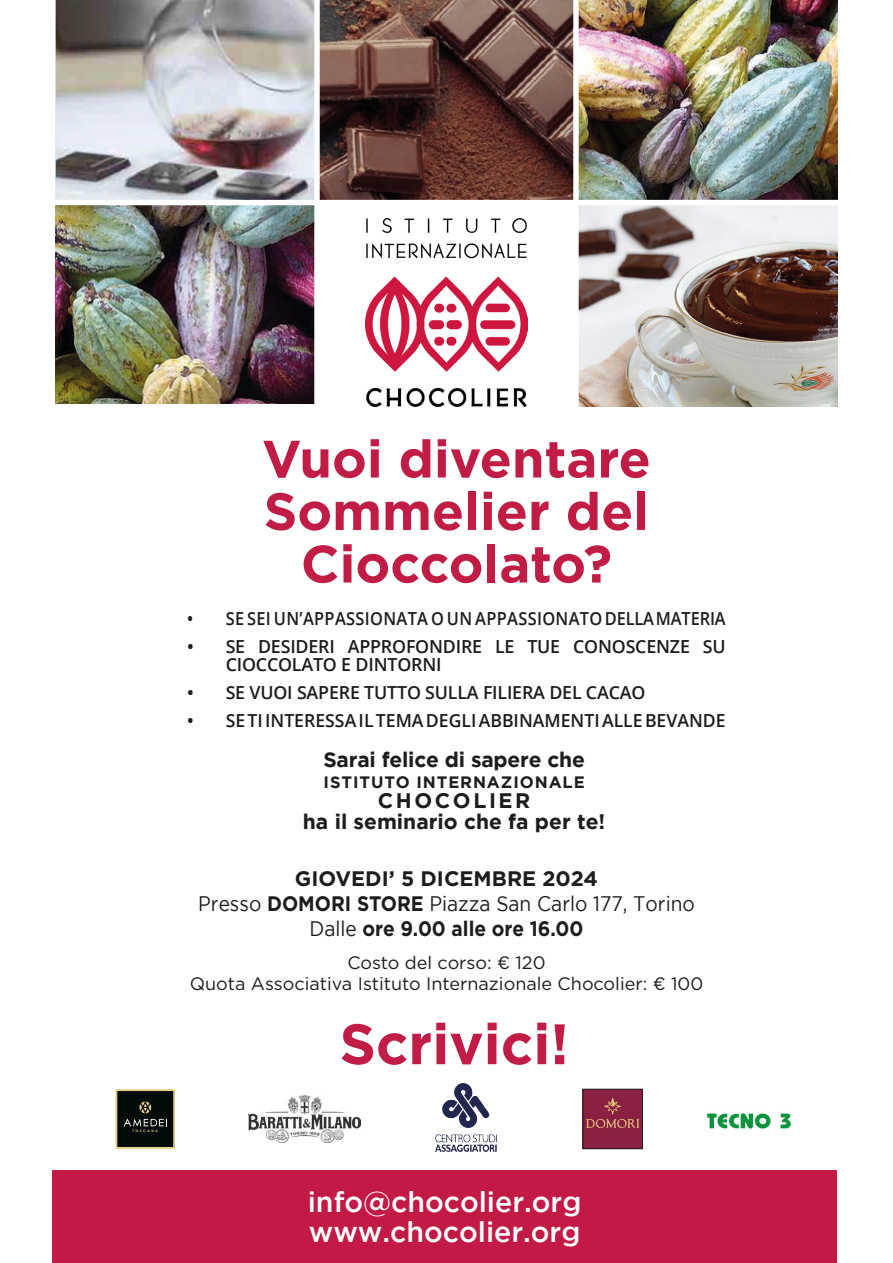
<style>
.page{position:relative;width:893px;height:1263px;background:#fff}
.page>*{position:absolute;margin:0;border:0;box-sizing:border-box;transform-origin:0 0}
.t1{font:700 56.85px "Gotham";color:#c11c44}
.t2{font:700 52.5px/52.5px "Gotham";color:#c11c44;text-align:center}
.t3{font:500 28.5px "Gotham";color:#fff}
.t4{font:700 21px "Gotham";color:#1d1d1b}
.t5{font:21px "Gotham";color:#1d1d1b;scale:.91 1}
.t6{font:700 21px "Gotham";color:#1d1d1b;scale:.91 1}
.t7{font:700 21px "Gotham";color:#1d1d1b}
.t8{font:700 21px "Gotham";letter-spacing:.125em;color:#1d1d1b}
.t9{font:600 18px/18px "Open Sans";letter-spacing:-.01em;color:#1d1d1b}
.t10{font:18px "Gotham";color:#1d1d1b}
.t11{font:600 18px "Open Sans";letter-spacing:.02em;color:#1d1d1b;scale:.91 1}
.t12{font:700 16.5px "Gotham";letter-spacing:.055em;color:#1d1d1b}
.t13{font:700 3.45px "Century Gothic Pro";letter-spacing:.47em;color:#e6ca81}
.s1{font-weight:700}
.s2{font-weight:400}
</style>
<div class="page">
<img style="left:579px;top:0;width:259px;height:200px">
<img style="left:55px;top:205px;width:259px;height:198px">
<img style="left:320px;top:0;width:253px;height:200px">
<div style="left:52px;top:1170px;width:785px;height:93px;background:#c21a44"></div>
<img style="left:56px;top:0;width:258px;height:200px">
<img style="left:579px;top:205px;width:259px;height:202px">
<img style="left:366px;top:218px;width:161px;height:189px">
<svg style="left:116px;top:1089px;width:59px;height:60px;background:#282b21"></svg>
<img style="left:585px;top:1091px;width:56px;height:56px">
<div style="left:583px;top:1089px;width:60px;height:60px;border:1px solid #1d1d1b"></div>
<img style="left:248px;top:1095px;width:112px;height:48px">
<img style="left:435px;top:1083px;width:62px;height:69px">
<img style="left:707px;top:1113px;width:84px;height:16px">
<p class="t13" style="left:132px;top:1129px;width:27px">TOSCANA</p>
<p class="t2" style="left:262px;top:432px;width:390px">Vuoi diventare<br>Sommelier del<br>Cioccolato?</p>
<p class="t11" style="left:187px;top:606px;width:593px">• SE SEI UN’APPASSIONATA O UN APPASSIONATO DELLA MATERIA</p>
<p class="t9" style="left:226px;top:637px;width:501px;text-indent:-39px">• SE DESIDERI APPROFONDIRE LE TUE CONOSCENZE SU<br>CIOCCOLATO E DINTORNI</p>
<p class="t9" style="left:187px;top:683px;width:460px">• SE VUOI SAPERE TUTTO SULLA FILIERA DEL CACAO</p>
<p class="t9" style="left:187px;top:711px;width:540px">• SE TI INTERESSA IL TEMA DEGLI ABBINAMENTI ALLE BEVANDE</p>
<p class="t4" style="left:323px;top:747px;width:263px">Sarai felice di sapere che</p>
<p class="t12" style="left:324px;top:772px;width:263px">ISTITUTO INTERNAZIONALE</p>
<p class="t8" style="left:378px;top:789px;width:154px">CHOCOLIER</p>
<p class="t4" style="left:303px;top:810px;width:304px">ha il seminario che fa per te!</p>
<p class="t7" style="left:295px;top:864px;width:304px">GIOVEDI’ 5 DICEMBRE 2024</p>
<p class="t5" style="left:198px;top:892px;width:547px">Presso <span class="s1">DOMORI STORE</span> Piazza San Carlo 177, Torino</p>
<p class="t6" style="left:309px;top:915px;width:303px"><span class="s2">Dalle</span> ore 9.00 alle ore 16.00</p>
<p class="t10" style="left:347px;top:951px;width:200px">Costo del corso: € 120</p>
<p class="t10" style="left:190px;top:972px;width:515px">Quota Associativa Istituto Internazionale Chocolier: € 100</p>
<p class="t1" style="left:339px;top:1006px;width:231px">Scrivici!</p>
<p class="t3" style="left:308px;top:1186px;width:275px">info@chocolier.org</p>
<p class="t3" style="left:309px;top:1216px;width:273px">www.chocolier.org</p>
</div>
